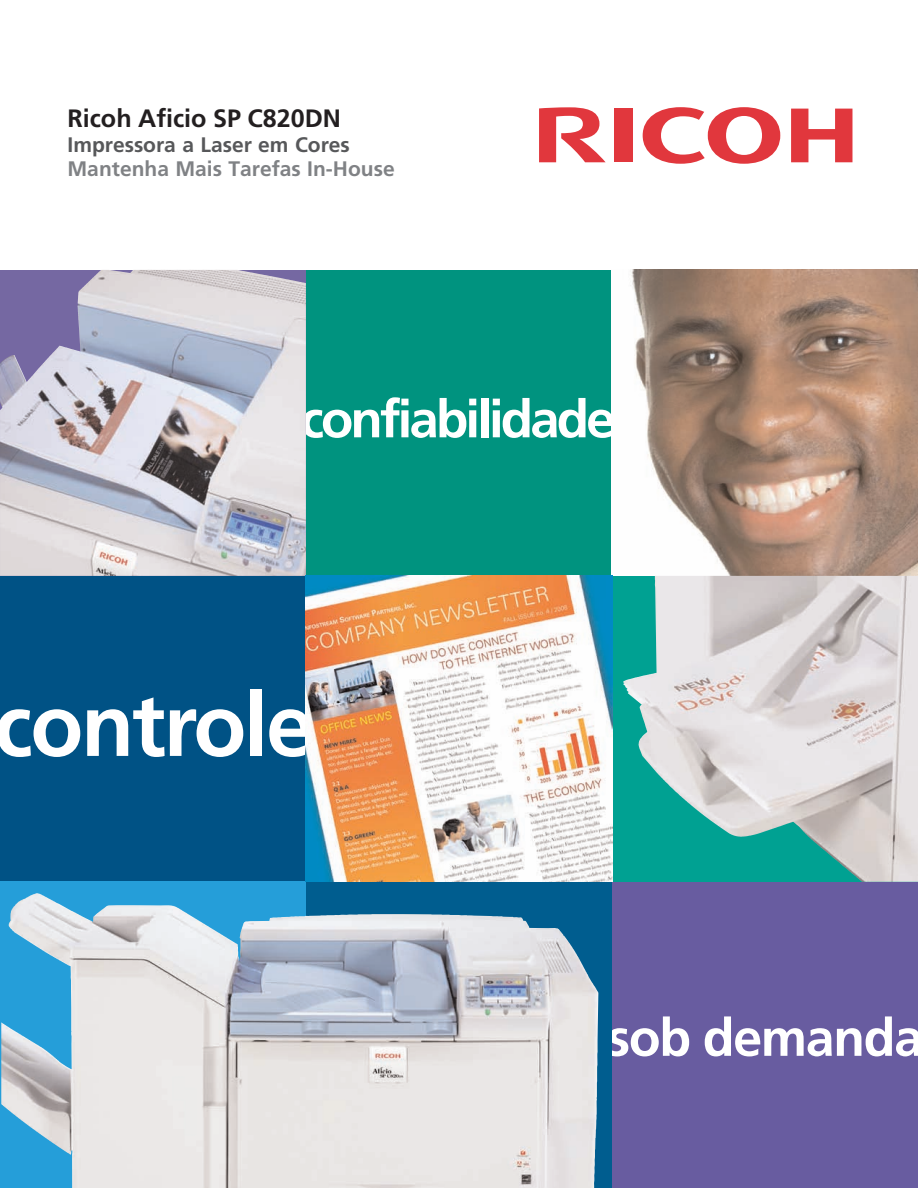
<style>
.page{position:relative;width:918px;height:1188px;background:#fff}
.page>*{position:absolute;margin:0;border:0;box-sizing:border-box;transform-origin:0 0}
.t1{font:700 88.5px "Frutiger";letter-spacing:-.025em;color:#fff}
.t2{font:700 52.5px "Frutiger";letter-spacing:-.055em;color:#fff}
.t3{font:700 52.5px "Frutiger";letter-spacing:-.025em;color:#fff}
.t4{font:700 25.2px "Frutiger";color:#231f20}
.t5{font:700 21px "Frutiger";color:#808285}
.t6{font:700 21px "Frutiger";color:#57585a}
</style>
<div class="page">
<svg style="left:643px;top:107px;width:137px;height:57px"></svg>
<svg style="left:791px;top:109px;width:61px;height:53px"></svg>
<div style="left:614px;top:109px;width:18px;height:53px;background:#e1373d"></div>
<svg style="left:539px;top:107px;width:67px;height:55px"></svg>
<div style="left:612px;top:882px;width:306px;height:306px;background:#685ca0"></div>
<div style="left:306px;top:270px;width:306px;height:306px;background:#00937f"></div>
<svg style="left:306px;top:882px;width:306px;height:306px;background:#b6c4ce"></svg>
<img style="left:612px;top:270px;width:306px;height:306px">
<img style="left:0;top:270px;width:306px;height:306px">
<div style="left:0;top:576px;width:306px;height:306px;background:#005285"></div>
<svg style="left:0;top:882px;width:306px;height:306px;background:#b4cedc"></svg>
<svg style="left:612px;top:576px;width:306px;height:306px;background:#b2ccca"></svg>
<img style="left:699px;top:812px;width:163px;height:69px">
<img style="left:306px;top:576px;width:306px;height:306px">
<img style="left:93px;top:905px;width:481px;height:56px">
<p class="t4" style="left:68px;top:108px;width:275px">Ricoh Aficio SP C820DN</p>
<p class="t6" style="left:68px;top:133px;width:284px">Impressora a Laser em Cores</p>
<p class="t5" style="left:68px;top:157px;width:329px">Mantenha Mais Tarefas In-House</p>
<h2 class="t2" style="left:300px;top:388px;width:317px">confiabilidade</h2>
<h1 class="t1" style="left:-6px;top:690px;width:322px">controle</h1>
<h2 class="t3" style="left:607px;top:1007px;width:317px">sob demanda</h2>
</div>
